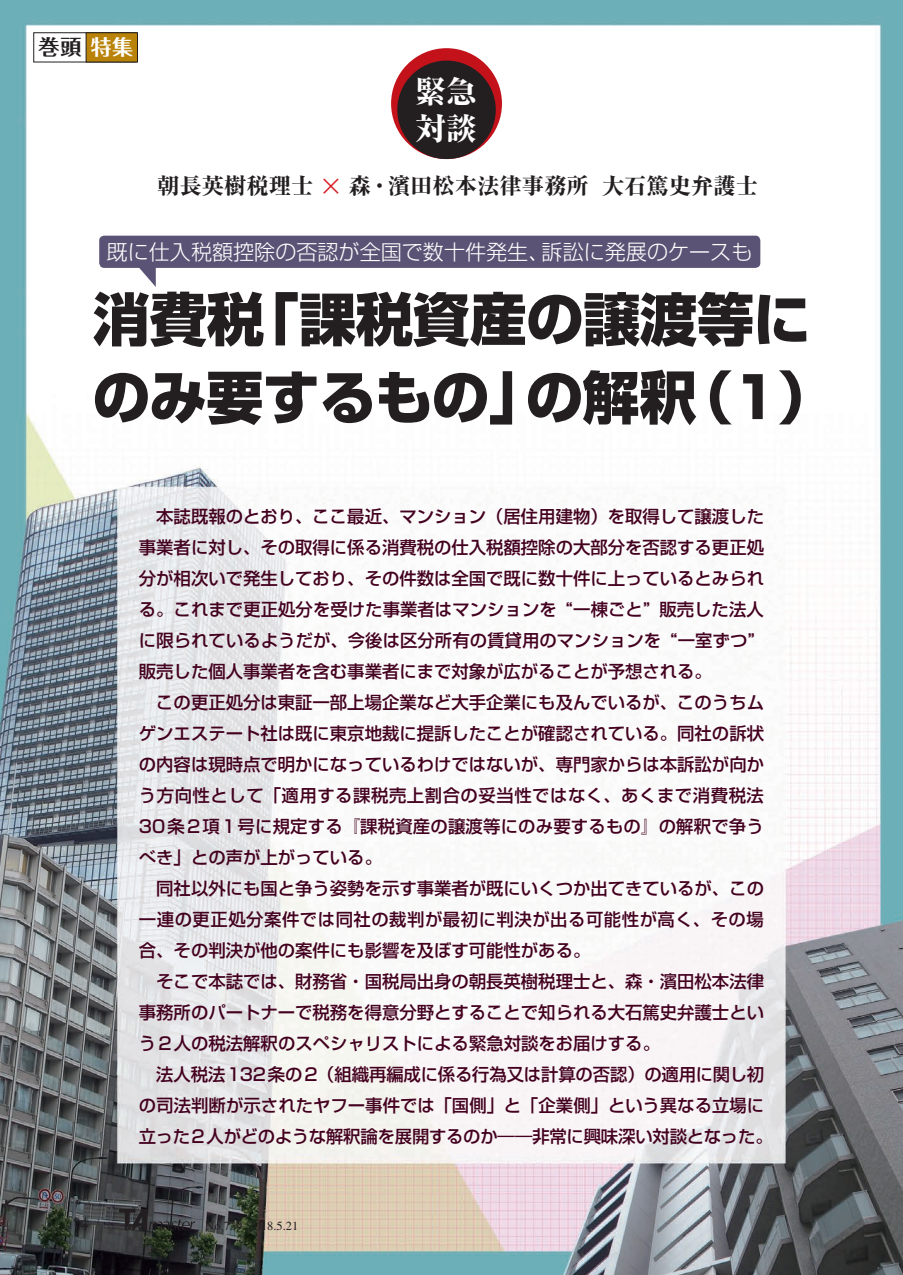
<style>
.page{position:relative;width:903px;height:1275px;background:#fff}
.page>*{position:absolute;margin:0;border:0;box-sizing:border-box;transform-origin:0 0}
.t1{font:800 57.05px/78.2px "Shin Go Pr 6";letter-spacing:-.005em;color:#231f20}
.実務解説_2__2行1字下げ{font:800 30.97px "Ryumin Pr 6";color:#fff}
.t2{font:800 22.4px "Ryumin Pr 6";color:#231f20}
.実務解説_2__2行1字下げ-2{font:300 21px "Shin Go Pr 6";color:#fff}
.t3{font:700 21px "Folk Pro";color:#231f20}
.t4{font:18.55px "Times";color:#231f20}
.t5{font:500 17.32px/31px "Shin Go Pr 6";color:#43001f;text-align:justify}
.t6{font:12.42px "Times";color:#231f20}
.s1{color:#fff}
.s2{font-weight:300;font-size:29.75px;color:#d7171f}
</style>
<div class="page">
<img style="left:0;top:0;width:903px;height:1275px">
<div style="left:99px;top:236px;width:661px;height:32px;background:#5b5375;border-radius:5px"></div>
<svg style="left:133px;top:267px;width:23px;height:20px"></svg>
<svg style="left:119px;top:1209px;width:76px;height:22px;background:#3d3e41"></svg>
<div style="left:33px;top:32px;width:104px;height:30px;background:#fff;border:1px solid #231f20"></div>
<div style="left:86px;top:32px;width:52px;height:30px;background:#b98208;border:1px solid #231f20"></div>
<div style="left:391px;top:48px;width:111px;height:111px;background:#c4121a;border-radius:50%"></div>
<div style="left:397px;top:61px;width:99px;height:98px;background:#231f20;border-radius:50%"></div>
<p class="t3" style="left:39px;top:29px;width:96px">巻頭 <span class="s1">特集</span></p>
<p class="実務解説_2__2行1字下げ" style="left:415px;top:67px;width:64px">緊急</p>
<p class="実務解説_2__2行1字下げ" style="left:415px;top:104px;width:64px">対談</p>
<p class="t2" style="left:157px;top:168px;width:602px">朝長英樹税理士<span class="s2">×</span>森・濱田松本法律事務所大石篤史弁護士</p>
<p class="実務解説_2__2行1字下げ-2" style="left:107px;top:235px;width:647px">既に仕入税額控除の否認が全国で数十件発生、訴訟に発展のケースも</p>
<p class="t1" style="left:93px;top:280px;width:743px">消費税「課税資産の譲渡等にのみ要するもの」の解釈（1）</p>
<p class="t5" style="left:139px;top:499px;width:627px;text-align:left">　本誌既報のとおり、ここ最近、マンション（居住用建物）を取得して譲渡した事業者に対し、その取得に係る消費税の仕入税額控除の大部分を否認する更正処分が相次いで発生しており、その件数は全国で既に数十件に上っているとみられる。これまで更正処分を受けた事業者はマンションを “一棟ごと” 販売した法人に限られているようだが、今後は区分所有の賃貸用のマンションを “一室ずつ”販売した個人事業者を含む事業者にまで対象が広がることが予想される。</p>
<p class="t5" style="left:139px;top:685px;width:627px">　この更正処分は東証一部上場企業など大手企業にも及んでいるが、このうちムゲンエステート社は既に東京地裁に提訴したことが確認されている。同社の訴状の内容は現時点で明かになっているわけではないが、専門家からは本訴訟が向かう方向性として「適用する課税売上割合の妥当性ではなく、あくまで消費税法30条2項1号に規定する『課税資産の譲渡等にのみ要するもの』の解釈で争うべき」との声が上がっている。</p>
<p class="t5" style="left:139px;top:872px;width:627px">　同社以外にも国と争う姿勢を示す事業者が既にいくつか出てきているが、この一連の更正処分案件では同社の裁判が最初に判決が出る可能性が高く、その場合、その判決が他の案件にも影響を及ぼす可能性がある。</p>
<p class="t5" style="left:139px;top:965px;width:627px">　そこで本誌では、財務省・国税局出身の朝長英樹税理士と、森・濱田松本法律事務所のパートナーで税務を得意分野とすることで知られる大石篤史弁護士という2人の税法解釈のスペシャリストによる緊急対談をお届けする。</p>
<p class="t5" style="left:139px;top:1058px;width:635px;text-align:left">　法人税法132条の2（組織再編成に係る行為又は計算の否認）の適用に関し初の司法判断が示されたヤフー事件では「国側」と「企業側」という異なる立場に立った2人がどのような解釈論を展開するのか――非常に興味深い対談となった。</p>
<p class="t4" style="left:79px;top:1214px;width:11px">4</p>
<p class="t6" style="left:206px;top:1219px;width:94px">No.739 2018.5.21</p>
</div>
